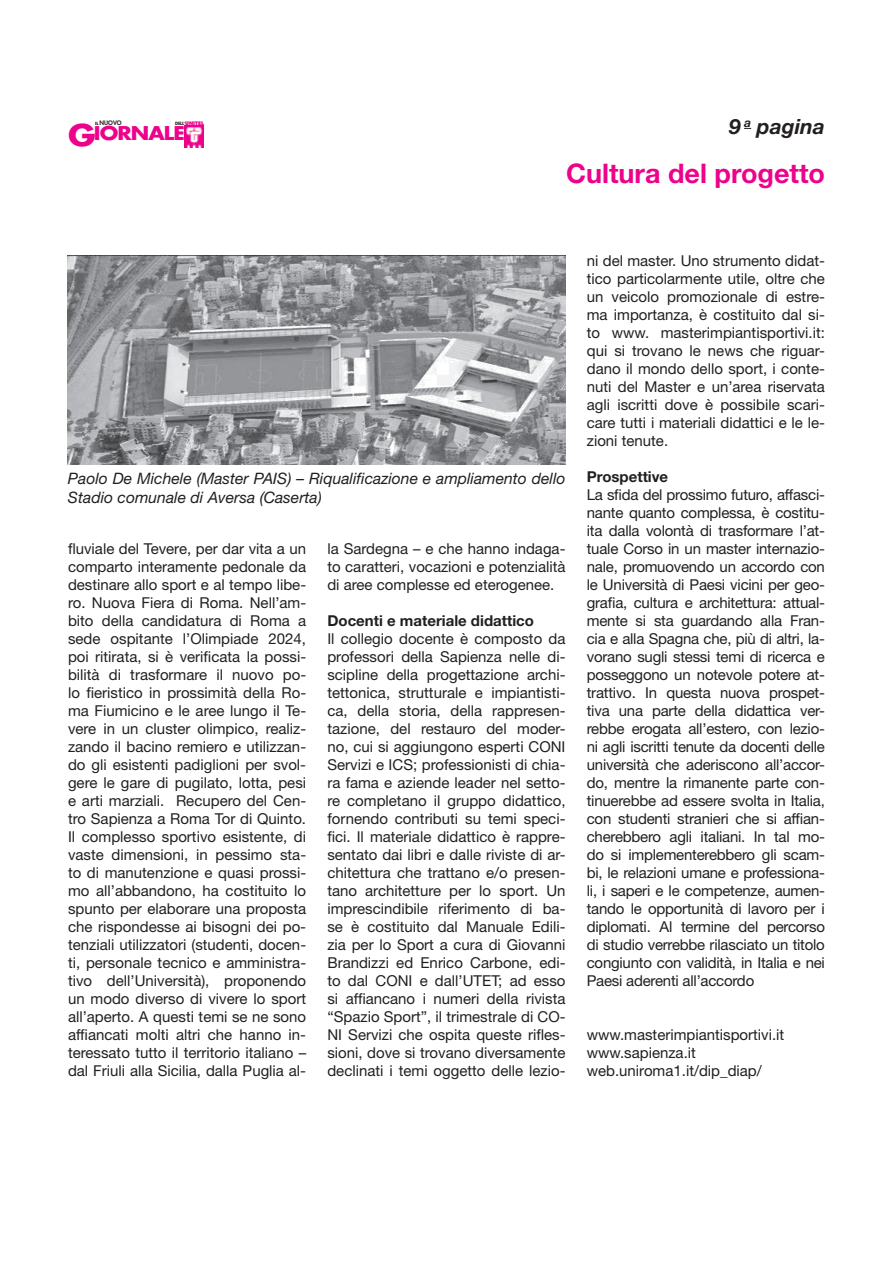
<style>
.page{position:relative;width:893px;height:1263px;background:#fff}
.page>*{position:absolute;margin:0;border:0;box-sizing:border-box;transform-origin:0 0}
.t1{font:700 29.1px "Futura Std";color:#ed028c;scale:1.14 1}
.t2{font:700 27px "Helvetica Neue LT Std";color:#ed028c}
.t3{font:italic 700 21px "Helvetica Neue LT Std";color:#231f20}
.t4{font:700 18.45px "Futura Std";letter-spacing:-.045em;color:#ed028c;scale:1.14 1}
.t5{font:italic 15.75px/18.8px "Helvetica Neue LT Std";color:#231f20}
.t6{font:15px/18px "Helvetica Neue LT Std";color:#231f20;text-align:justify}
.t7{font:700 15px "Helvetica Neue LT Std";color:#231f20}
.t8{font:800 6px "Futura Std";color:#231f20}
.t9{font:800 4.8px "Futura Std";color:#ed028c}
.s1{font-weight:700;font-size:4.2px}
.s2{font-weight:700;font-size:4.35px;color:#231f20}
.s3{font-family:"Helvetica Neue LT Std";font-weight:700;font-size:4.35px;color:#231f20}
</style>
<div class="page">
<img style="left:185px;top:126px;width:19px;height:21px">
<img style="left:68px;top:255px;width:498px;height:209px">
<p class="t8" style="left:95px;top:119px;width:28px"><span class="s1">IL</span> NUOVO</p>
<p class="t9" style="left:175px;top:121px;width:30px"><span class="s2">DELL</span><span class="s3">’</span>UNITEL</p>
<h1 class="t1" style="left:68px;top:116px;width:26px">G</h1>
<p class="t4" style="left:94px;top:121px;width:81px">IORNALE</p>
<h3 class="t3" style="left:729px;top:114px;width:97px">9 <sup>a</sup> pagina</h3>
<h2 class="t2" style="left:566px;top:157px;width:260px">Cultura del progetto</h2>
<p class="t5" style="left:68px;top:469px;width:499px">Paolo De Michele (Master PAIS) – Riqualificazione e ampliamento dello<br>Stadio comunale di Aversa (Caserta)</p>
<p class="t6" style="left:68px;top:539px;width:240px">fluviale del Tevere, per dar vita a un comparto interamente pedonale da destinare allo sport e al tempo libe&shy;ro. Nuova Fiera di Roma. Nell’am&shy;bito della candidatura di Roma a sede ospitante l’Olimpiade 2024, poi ritirata, si è verificata la possi&shy;bilità di trasformare il nuovo po&shy;lo fieristico in prossimità della Ro&shy;ma Fiumicino e le aree lungo il Te&shy;vere in un cluster olimpico, realiz&shy;zando il bacino remiero e utilizzan&shy;do gli esistenti padiglioni per svol&shy;gere le gare di pugilato, lotta, pesi e arti marziali. Recupero del Cen&shy;tro Sapienza a Roma Tor di Quinto.<br>Il complesso sportivo esistente, di vaste dimensioni, in pessimo sta&shy;to di manutenzione e quasi prossi&shy;mo all’abbandono, ha costituito lo spunto per elaborare una proposta che rispondesse ai bisogni dei po&shy;tenziali utilizzatori (studenti, docen&shy;ti, personale tecnico e amministra&shy;tivo dell’Università), proponendo un modo diverso di vivere lo sport all’aperto. A questi temi se ne sono affiancati molti altri che hanno in&shy;teressato tutto il territorio italiano – dal Friuli alla Sicilia, dalla Puglia al-</p>
<p class="t6" style="left:327px;top:539px;width:240px">la Sardegna – e che hanno indaga&shy;to caratteri, vocazioni e potenzialità di aree complesse ed eterogenee.</p>
<p class="t7" style="left:327px;top:611px;width:208px">Docenti e materiale didattico</p>
<p class="t6" style="left:327px;top:629px;width:240px">Il collegio docente è composto da professori della Sapienza nelle di&shy;scipline della progettazione archi&shy;tettonica, strutturale e impiantisti&shy;ca, della storia, della rappresen&shy;tazione, del restauro del moder&shy;no, cui si aggiungono esperti CONI Servizi e ICS; professionisti di chia&shy;ra fama e aziende leader nel setto&shy;re completano il gruppo didattico, fornendo contributi su temi speci&shy;fici. Il materiale didattico è rappre&shy;sentato dai libri e dalle riviste di ar&shy;chitettura che trattano e/o presen&shy;tano architetture per lo sport. Un imprescindibile riferimento di ba&shy;se è costituito dal Manuale Edili&shy;zia per lo Sport a cura di Giovanni Brandizzi ed Enrico Carbone, edi&shy;to dal CONI e dall’UTET; ad esso si affiancano i numeri della rivista “Spazio Sport”, il trimestrale di CO-NI Servizi che ospita queste rifles&shy;sioni, dove si trovano diversamente declinati i temi oggetto delle lezio-</p>
<p class="t6" style="left:587px;top:251px;width:240px">ni del master. Uno strumento didat&shy;tico particolarmente utile, oltre che un veicolo promozionale di estre&shy;ma importanza, è costituito dal si&shy;to www. masterimpiantisportivi.it: qui si trovano le news che riguar&shy;dano il mondo dello sport, i conte&shy;nuti del Master e un’area riservata agli iscritti dove è possibile scari&shy;care tutti i materiali didattici e le le&shy;zioni tenute.</p>
<p class="t7" style="left:587px;top:467px;width:83px">Prospettive</p>
<p class="t6" style="left:587px;top:485px;width:240px">La sfida del prossimo futuro, affasci&shy;nante quanto complessa, è costitu&shy;ita dalla volontà di trasformare l’at&shy;tuale Corso in un master internazio&shy;nale, promuovendo un accordo con le Università di Paesi vicini per geo&shy;grafia, cultura e architettura: attual&shy;mente si sta guardando alla Fran&shy;cia e alla Spagna che, più di altri, la&shy;vorano sugli stessi temi di ricerca e posseggono un notevole potere at&shy;trattivo. In questa nuova prospet&shy;tiva una parte della didattica ver&shy;rebbe erogata all’estero, con lezio&shy;ni agli iscritti tenute da docenti delle università che aderiscono all’accor&shy;do, mentre la rimanente parte con&shy;tinuerebbe ad essere svolta in Italia, con studenti stranieri che si affian&shy;cherebbero agli italiani. In tal mo&shy;do si implementerebbero gli scam&shy;bi, le relazioni umane e professiona&shy;li, i saperi e le competenze, aumen&shy;tando le opportunità di lavoro per i diplomati. Al termine del percorso di studio verrebbe rilasciato un titolo congiunto con validità, in Italia e nei Paesi aderenti all’accordo</p>
<p class="t6" style="left:587px;top:1025px;width:199px;text-align:left">www.masterimpiantisportivi.it www.sapienza.it web.uniroma1.it/dip_diap/</p>
</div>
